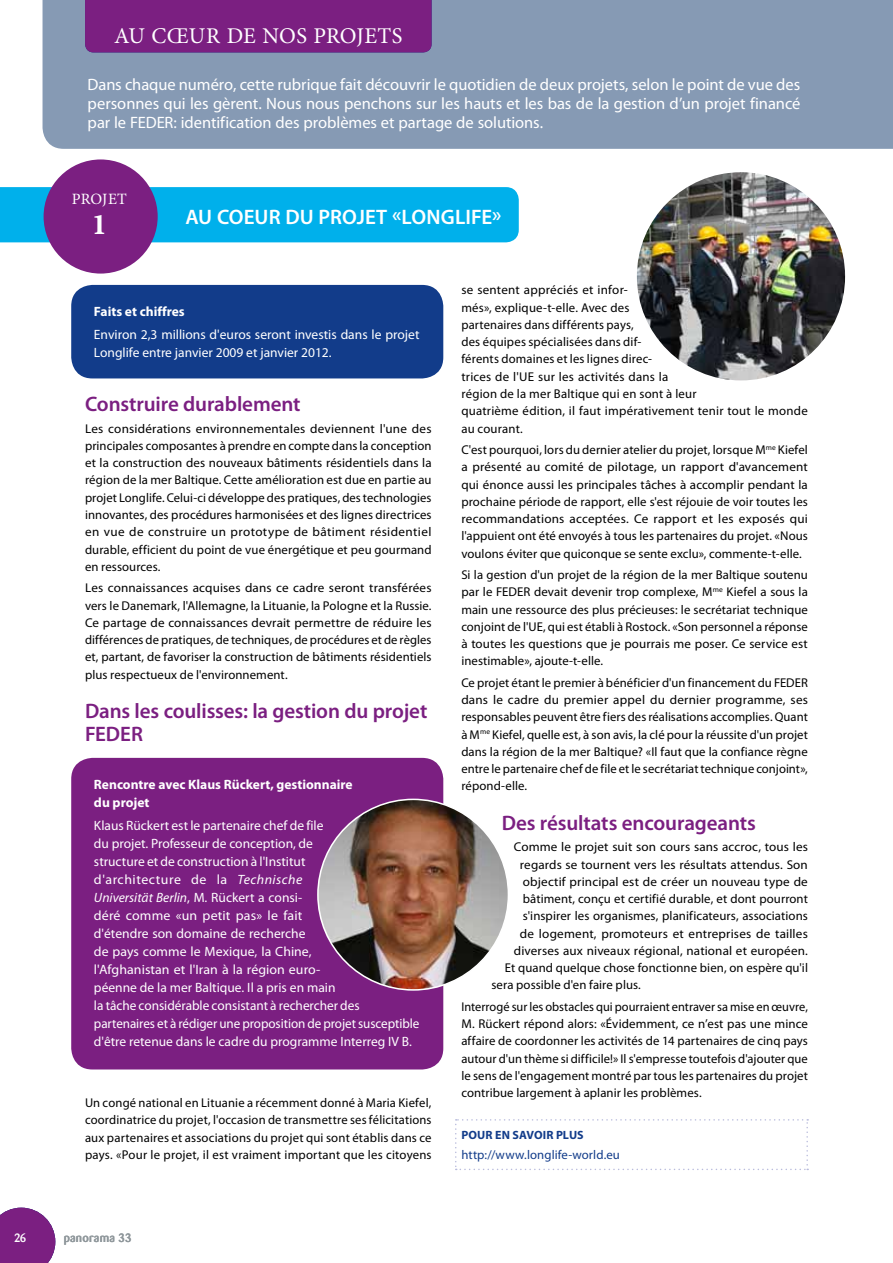
<style>
.page{position:relative;width:893px;height:1263px;background:#fff}
.page>*{position:absolute;margin:0;border:0;box-sizing:border-box;transform-origin:0 0}
.t1{font:30px "Minion Pro Bold Capt";color:#fff}
.t2{font:22.5px "Minion Pro";letter-spacing:.01em;color:#fff}
.t3{font:600 21px/22.5px "Myriad Pro";letter-spacing:-.005em;color:#7b1f81}
.t4{font:600 21px "Myriad Pro";color:#fff}
.t5{font:16.5px/18.8px "Myriad Pro";color:#fff;text-align:justify}
.t6{font:15.75px "Minion Pro";letter-spacing:.01em;color:#fff}
.t7{font:13.5px/18px "Myriad Pro";color:#fff}
.t8{font:700 13.5px/18px "Myriad Pro";color:#fff}
.t9{font:12.75px/17.2px "Myriad Pro";letter-spacing:.01em;color:#000;text-align:justify}
.t10{font:12.75px "Myriad Pro";letter-spacing:.01em;color:#123c8a}
.t11{font:700 12px "Myriad Pro";color:#123c8a}
.t12{font:500 12px "Barmeno";letter-spacing:.02em;color:#90989c}
.t13{font:500 12px "Barmeno";color:#fff}
.s1{font-style:italic}
</style>
<div class="page">
<div style="left:43px;top:0;width:850px;height:149px;background:#869ab4"></div>
<svg style="left:0;top:1208px;width:55px;height:55px;background:#87358d"></svg>
<div style="left:85px;top:0;width:347px;height:52px;background:#7b1f81"></div>
<svg style="left:455px;top:1119px;width:353px;height:51px"></svg>
<div style="left:0;top:187px;width:519px;height:55px;background:#00b0eb"></div>
<div style="left:44px;top:159px;width:114px;height:115px;background:#7b1f81;border-radius:50%"></div>
<div style="left:71px;top:285px;width:372px;height:93px;background:#123c8a;border-radius:21px"></div>
<div style="left:71px;top:758px;width:372px;height:311px;background:#7b1f81;border-radius:21px"></div>
<img style="left:318px;top:799px;width:190px;height:191px;border-radius:95px">
<img style="left:637px;top:172px;width:208px;height:208px;border-radius:104px">
<h2 class="t2" style="left:114px;top:20px;width:290px">AU CŒUR DE NOS PROJETS</h2>
<p class="t5" style="left:88px;top:76px;width:714px">Dans chaque numéro, cette rubrique fait découvrir le quotidien de deux projets, selon le point de vue des personnes qui les gèrent. Nous nous penchons sur les hauts et les bas de la gestion d’un projet financé par le FEDER: identification des problèmes et partage de solutions.</p>
<p class="t6" style="left:72px;top:188px;width:57px">PROJET</p>
<h1 class="t1" style="left:92px;top:206px;width:17px">1</h1>
<h3 class="t4" style="left:185px;top:205px;width:318px">AU COEUR DU PROJET «LONGLIFE»</h3>
<p class="t8" style="left:94px;top:303px;width:92px">Faits et chiffres</p>
<p class="t7" style="left:94px;top:325px;width:327px">Environ 2,3 millions d'euros seront investis dans le projet<br>Longlife entre janvier 2009 et janvier 2012.</p>
<h3 class="t3" style="left:85px;top:393px;width:217px">Construire durablement</h3>
<p class="t9" style="left:85px;top:420px;width:348px">Les considérations environnementales deviennent l'une des principales composantes à prendre en compte dans la conception et la construction des nouveaux bâtiments résidentiels dans la région de la mer Baltique. Cette amélioration est due en partie au projet Longlife. Celui-ci développe des pratiques, des technologies innovantes, des procédures harmonisées et des lignes directrices en vue de construire un prototype de bâtiment résidentiel durable, efficient du point de vue énergétique et peu gourmand en ressources.</p>
<p class="t9" style="left:85px;top:580px;width:348px">Les connaissances acquises dans ce cadre seront transférées vers le Danemark, l'Allemagne, la Lituanie, la Pologne et la Russie.<br>Ce partage de connaissances devrait permettre de réduire les différences de pratiques, de techniques, de procédures et de règles et, partant, de favoriser la construction de bâtiments résidentiels plus respectueux de l'environnement.</p>
<h3 class="t3" style="left:85px;top:700px;width:344px">Dans les coulisses: la gestion du projet<br>FEDER</h3>
<p class="t8" style="left:94px;top:776px;width:260px">Rencontre avec Klaus Rückert, gestionnaire du projet</p>
<p class="t7" style="left:94px;top:816px;width:327px">Klaus Rückert est le partenaire chef de file<br>du projet. Professeur de conception, de<br>structure et de construction à l'Institut<br>d'architecture de la <span class="s1">Technische<br>Universität Berlin</span>, M. Rückert a consi-<br>déré comme «un petit pas» le fait<br>d'étendre son domaine de recherche<br>de pays comme le Mexique, la Chine,<br>l'Afghanistan et l'Iran à la région euro-<br>péenne de la mer Baltique. Il a pris en main<br>la tâche considérable consistant à rechercher des partenaires et à rédiger une proposition de projet susceptible d'être retenue dans le cadre du programme Interreg IV B.</p>
<p class="t9" style="left:85px;top:1094px;width:348px">Un congé national en Lituanie a récemment donné à Maria Kiefel, coordinatrice du projet, l'occasion de transmettre ses félicitations aux partenaires et associations du projet qui sont établis dans ce pays. «Pour le projet, il est vraiment important que les citoyens</p>
<p class="t13" style="left:14px;top:1231px;width:14px">26</p>
<p class="t12" style="left:64px;top:1230px;width:69px">panorama 33</p>
<p class="t9" style="left:461px;top:282px;width:348px;text-align:left">se sentent appréciés et infor-<br>més», explique-t-elle. Avec des<br>partenaires dans différents pays,<br>des équipes spécialisées dans dif-<br>férents domaines et les lignes direc-<br>trices de l'UE sur les activités dans la<br>région de la mer Baltique qui en sont à leur<br>quatrième édition, il faut impérativement tenir tout le monde au courant.</p>
<p class="t9" style="left:461px;top:441px;width:348px">C'est pourquoi, lors du dernier atelier du projet, lorsque M<sup>me</sup> Kiefel a présenté au comité de pilotage, un rapport d'avancement qui énonce aussi les principales tâches à accomplir pendant la prochaine période de rapport, elle s'est réjouie de voir toutes les recommandations acceptées. Ce rapport et les exposés qui l'appuient ont été envoyés à tous les partenaires du projet. «Nous voulons éviter que quiconque se sente exclu», commente-t-elle.</p>
<p class="t9" style="left:461px;top:566px;width:348px">Si la gestion d'un projet de la région de la mer Baltique soutenu par le FEDER devait devenir trop complexe, M<sup>me</sup> Kiefel a sous la main une ressource des plus précieuses: le secrétariat technique conjoint de l'UE, qui est établi à Rostock. «Son personnel a réponse à toutes les questions que je pourrais me poser. Ce service est inestimable», ajoute-t-elle.</p>
<p class="t9" style="left:461px;top:674px;width:348px">Ce projet étant le premier à bénéficier d'un financement du FEDER dans le cadre du premier appel du dernier programme, ses responsables peuvent être fiers des réalisations accomplies. Quant à M<sup>me</sup> Kiefel, quelle est, à son avis, la clé pour la réussite d'un projet dans la région de la mer Baltique? «Il faut que la confiance règne entre le partenaire chef de file et le secrétariat technique conjoint», répond-elle.</p>
<h3 class="t3" style="left:502px;top:812px;width:255px">Des résultats encourageants</h3>
<p class="t9" style="left:514px;top:839px;width:296px">Comme le projet suit son cours sans accroc, tous les</p>
<p class="t9" style="left:520px;top:856px;width:289px">regards se tournent vers les résultats attendus. Son</p>
<p class="t9" style="left:523px;top:873px;width:286px">objectif principal est de créer un nouveau type de</p>
<p class="t9" style="left:523px;top:890px;width:287px">bâtiment, conçu et certifié durable, et dont pourront</p>
<p class="t9" style="left:523px;top:908px;width:287px">s'inspirer les organismes, planificateurs, associations</p>
<p class="t9" style="left:520px;top:925px;width:290px">de logement, promoteurs et entreprises de tailles</p>
<p class="t9" style="left:514px;top:942px;width:296px">diverses aux niveaux régional, national et européen.</p>
<p class="t9" style="left:505px;top:959px;width:305px">Et quand quelque chose fonctionne bien, on espère qu'il</p>
<p class="t9" style="left:491px;top:977px;width:151px">sera possible d'en faire plus.</p>
<p class="t9" style="left:461px;top:998px;width:348px">Interrogé sur les obstacles qui pourraient entraver sa mise en œuvre, M. Rückert répond alors: «Évidemment, ce n’est pas une mince affaire de coordonner les activités de 14 partenaires de cinq pays autour d'un thème si difficile!» Il s'empresse toutefois d'ajouter que le sens de l'engagement montré par tous les partenaires du projet contribue largement à aplanir les problèmes.</p>
<p class="t11" style="left:461px;top:1128px;width:16px">Pour</p>
<p class="t11" style="left:495px;top:1128px;width:26px">en savoir</p>
<p class="t11" style="left:556px;top:1128px;width:8px">plus</p>
<p class="t10" style="left:461px;top:1147px;width:160px">http://www.longlife-world.eu</p>
</div>
